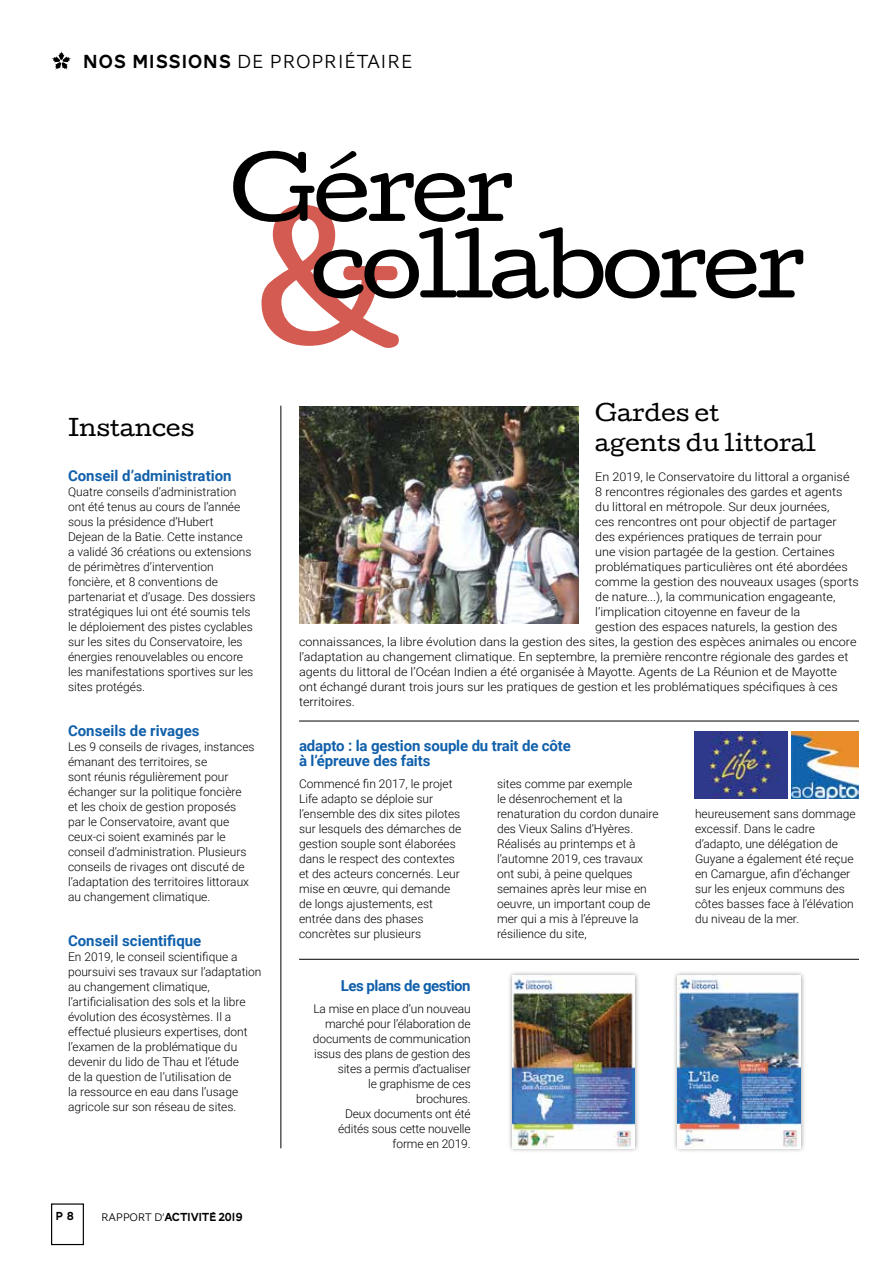
<style>
.page{position:relative;width:893px;height:1263px;background:#fff}
.page>*{position:absolute;margin:0;border:0;box-sizing:border-box;transform-origin:0 0}
.t1{font:163.35px "Cutive";color:#d45b51;scale:1.1 1}
.t2{font:82.5px/76.5px "Cutive";letter-spacing:-.05em;color:#000;scale:1.1 1}
.t3{font:21.75px/30px "Cutive";color:#000;scale:1.05 1}
.t4{font:300 19.5px "AW Conqueror Sans";letter-spacing:.02em;color:#000}
.t5{font:700 15px/15px "Roboto";letter-spacing:-.01em;color:#1160ab}
.t6{font:700 15px "Roboto";letter-spacing:-.03em;color:#1160ab}
.t7{font:300 12px/15px "Roboto";color:#000}
.t8{font:300 12px "Roboto";color:#000;scale:1.05 1}
.t9{font:12px "AW Conqueror Carved One";letter-spacing:-.03em;color:#000}
.s1{font-family:"AW Conqueror Carved One";font-weight:400}
.s2{font-family:"AW Conqueror Sans";font-weight:300;font-size:11.25px}
</style>
<div class="page">
<div style="left:507px;top:970px;width:133px;height:184px;background:#000;opacity:.4"></div>
<img style="left:512px;top:975px;width:123px;height:173px">
<div style="left:672px;top:970px;width:134px;height:184px;background:#000;opacity:.4"></div>
<img style="left:678px;top:975px;width:123px;height:173px">
<div style="left:51px;top:1203px;width:33px;height:42px;border:1px solid #000"></div>
<hr style="left:299px;top:959px;width:560px;height:1px;background:#000">
<img style="left:791px;top:731px;width:68px;height:68px">
<img style="left:694px;top:731px;width:94px;height:68px">
<svg style="left:52px;top:51px;width:19px;height:19px"></svg>
<hr style="left:299px;top:721px;width:560px;height:1px;background:#000">
<img style="left:299px;top:406px;width:279px;height:217px">
<hr style="left:281px;top:406px;width:1px;height:742px;background:#000">
<h3 class="t4" style="left:83px;top:45px;width:332px"><span class="s1">NOS MISSIONS</span> DE PROPRIÉTAIRE</h3>
<h2 class="t2" style="left:310px;top:151px;width:452px;text-indent:-81px">Gérer collaborer</h2>
<h1 class="t1" style="left:254px;top:155px;width:140px">&amp;</h1>
<h3 class="t3" style="left:68px;top:412px;width:122px">Instances</h3>
<p class="t5" style="left:68px;top:467px;width:165px">Conseil d’administration</p>
<p class="t7" style="left:68px;top:483px;width:189px">Quatre conseils d’administration ont été tenus au cours de l’année sous la présidence d’Hubert<br>Dejean de la Batie. Cette instance<br>a validé 36 créations ou extensions de périmètres d’intervention foncière, et 8 conventions de partenariat et d’usage. Des dossiers stratégiques lui ont été soumis tels le déploiement des pistes cyclables sur les sites du Conservatoire, les énergies renouvelables ou encore les manifestations sportives sur les sites protégés.</p>
<p class="t5" style="left:68px;top:722px;width:133px">Conseils de rivages</p>
<p class="t7" style="left:68px;top:738px;width:188px">Les 9 conseils de rivages, instances émanant des territoires, se<br>sont réunis régulièrement pour échanger sur la politique foncière et les choix de gestion proposés par le Conservatoire, avant que ceux-ci soient examinés par le conseil d’administration. Plusieurs conseils de rivages ont discuté de l’adaptation des territoires littoraux au changement climatique.</p>
<p class="t5" style="left:68px;top:932px;width:135px">Conseil scientifique</p>
<p class="t7" style="left:68px;top:948px;width:195px">En 2019, le conseil scientifique a poursuivi ses travaux sur l’adaptation au changement climatique, l’artificialisation des sols et la libre évolution des écosystèmes. Il a effectué plusieurs expertises, dont l’examen de la problématique du devenir du lido de Thau et l’étude<br>de la question de l’utilisation de<br>la ressource en eau dans l’usage agricole sur son réseau de sites.</p>
<p class="t9" style="left:56px;top:1211px;width:20px">P 8</p>
<p class="t9" style="left:101px;top:1212px;width:143px"><span class="s2">RAPPORT D’</span>ACTIVITÉ 2019</p>
<h3 class="t3" style="left:595px;top:397px;width:212px">Gardes et<br>agents du littoral</h3>
<p class="t8" style="left:595px;top:468px;width:244px">En 2019, le Conservatoire du littoral a organisé</p>
<p class="t8" style="left:595px;top:483px;width:237px">8 rencontres régionales des gardes et agents</p>
<p class="t8" style="left:595px;top:498px;width:225px">du littoral en métropole. Sur deux journées,</p>
<p class="t8" style="left:595px;top:513px;width:231px">ces rencontres ont pour objectif de partager</p>
<p class="t8" style="left:595px;top:528px;width:217px">des expériences pratiques de terrain pour</p>
<p class="t8" style="left:595px;top:543px;width:229px">une vision partagée de la gestion. Certaines</p>
<p class="t8" style="left:595px;top:558px;width:242px">problématiques particulières ont été abordées</p>
<p class="t8" style="left:595px;top:573px;width:252px">comme la gestion des nouveaux usages (sports</p>
<p class="t8" style="left:595px;top:588px;width:230px">de nature...), la communication engageante,</p>
<p class="t8" style="left:595px;top:603px;width:197px">l’implication citoyenne en faveur de la</p>
<p class="t8" style="left:595px;top:618px;width:232px">gestion des espaces naturels, la gestion des</p>
<p class="t8" style="left:299px;top:633px;width:532px">connaissances, la libre évolution dans la gestion des sites, la gestion des espèces animales ou encore</p>
<p class="t8" style="left:299px;top:648px;width:525px">l’adaptation au changement climatique. En septembre, la première rencontre régionale des gardes et</p>
<p class="t8" style="left:299px;top:663px;width:514px">agents du littoral de l’Océan Indien a été organisée à Mayotte. Agents de La Réunion et de Mayotte</p>
<p class="t8" style="left:299px;top:678px;width:515px">ont échangé durant trois jours sur les pratiques de gestion et les problématiques spécifiques à ces</p>
<p class="t8" style="left:299px;top:693px;width:55px">territoires.</p>
<p class="t5" style="left:299px;top:737px;width:273px">adapto : la gestion souple du trait de côte à l’épreuve des faits</p>
<p class="t7" style="left:299px;top:776px;width:164px">Commencé fin 2017, le projet<br>Life adapto se déploie sur l’ensemble des dix sites pilotes sur lesquels des démarches de gestion souple sont élaborées dans le respect des contextes et des acteurs concernés. Leur mise en œuvre, qui demande de longs ajustements, est entrée dans des phases concrètes sur plusieurs</p>
<p class="t7" style="left:497px;top:776px;width:163px">sites comme par exemple<br>le désenrochement et la renaturation du cordon dunaire des Vieux Salins d’Hyères.<br>Réalisés au printemps et à l’automne 2019, ces travaux ont subi, à peine quelques semaines après leur mise en oeuvre, un important coup de mer qui a mis à l’épreuve la résilience du site,</p>
<p class="t6" style="left:341px;top:975px;width:132px">Les plans de gestion</p>
<p class="t7" style="left:313px;top:1001px;width:159px;text-align:right">La mise en place d’un nouveau marché pour l’élaboration de documents de communication issus des plans de gestion des sites a permis d’actualiser<br>le graphisme de ces brochures.<br>Deux documents ont été édités sous cette nouvelle forme en 2019.</p>
<p class="t7" style="left:695px;top:806px;width:162px">heureusement sans dommage excessif. Dans le cadre d’adapto, une délégation de<br>Guyane a également été reçue en Camargue, afin d’échanger sur les enjeux communs des côtes basses face à l’élévation du niveau de la mer.</p>
</div>
